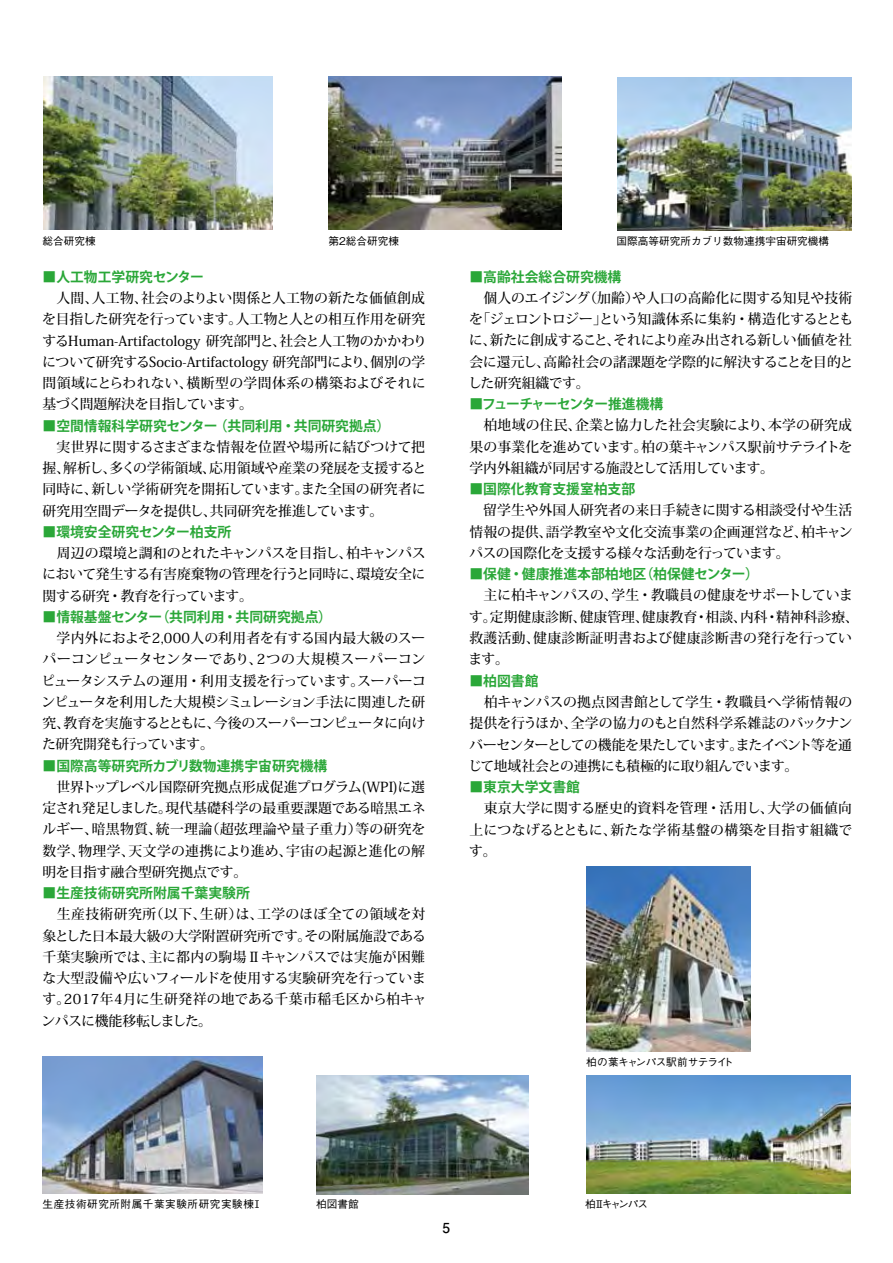
<style>
.page{position:relative;width:893px;height:1263px;background:#fff}
.page>*{position:absolute;margin:0;border:0;box-sizing:border-box;transform-origin:0 0}
.t1{font:500 13.8px/21.3px "Koz Min Pro";color:#000;text-align:justify}
.t2{font:700 13.8px "Koz Go Pro";color:#2aa738}
.t3{font:700 13.8px "Koz Go Pro";letter-spacing:-.08em;color:#2aa738}
.t4{font:700 13.8px "Futo Go B101 Pro";color:#000}
.t5{font:500 10.65px "Gothic BBB Pro";color:#000}
.t6{font:500 10.65px "Gothic BBB Pro";letter-spacing:.05em;color:#000}
.t7{font:500 10.65px "Gothic BBB Pro";letter-spacing:-.045em;color:#000}
.t8{font:500 10.65px "Gothic BBB Pro";letter-spacing:-.195em;color:#000}
</style>
<div class="page">
<img style="left:328px;top:77px;width:234px;height:153px">
<img style="left:618px;top:77px;width:233px;height:153px">
<img style="left:316px;top:1075px;width:213px;height:119px">
<img style="left:587px;top:1075px;width:263px;height:118px">
<img style="left:586px;top:867px;width:164px;height:184px">
<img style="left:43px;top:1057px;width:220px;height:136px">
<img style="left:44px;top:77px;width:228px;height:153px">
<p class="t5" style="left:43px;top:233px;width:55px">総合研究棟</p>
<p class="t5" style="left:328px;top:232px;width:72px">第2総合研究棟</p>
<p class="t5" style="left:617px;top:233px;width:214px">国際高等研究所カブリ数物連携宇宙研究機構</p>
<p class="t2" style="left:43px;top:268px;width:163px">■人工物工学研究センター</p>
<p class="t1" style="left:42px;top:287px;width:386px;text-align:left">　人間、人工物、社会のよりよい関係と人工物の新たな価値創成を目指した研究を行っています。人工物と人との相互作用を研究するHuman-Artifactology 研究部門と、社会と人工物のかかわりについて研究するSocio-Artifactology 研究部門により、個別の学問領域にとらわれない、横断型の学問体系の構築およびそれに基づく問題解決を目指しています。</p>
<p class="t2" style="left:43px;top:417px;width:349px">■空間情報科学研究センター （共同利用・共同研究拠点）</p>
<p class="t1" style="left:43px;top:436px;width:385px">　実世界に関するさまざまな情報を位置や場所に結びつけて把握、解析し、多くの学術領域、応用領域や産業の発展を支援すると同時に、新しい学術研究を開拓しています。また全国の研究者に研究用空間データを提供し、共同研究を推進しています。</p>
<p class="t2" style="left:43px;top:523px;width:190px">■環境安全研究センター柏支所</p>
<p class="t1" style="left:42px;top:542px;width:385px">　周辺の環境と調和のとれたキャンパスを目指し、柏キャンパスにおいて発生する有害廃棄物の管理を行うと同時に、環境安全に関する研究・教育を行っています。</p>
<p class="t2" style="left:43px;top:608px;width:291px">■情報基盤センター（共同利用・共同研究拠点）</p>
<p class="t1" style="left:41px;top:627px;width:386px">　学内外におよそ2,000人の利用者を有する国内最大級のスーパーコンピュータセンターであり、2つの大規模スーパーコンピュータシステムの運用・利用支援を行っています。スーパーコンピュータを利用した大規模シミュレーション手法に関連した研究、教育を実施するとともに、今後のスーパーコンピュータに向けた研究開発も行っています。</p>
<p class="t2" style="left:43px;top:757px;width:286px">■国際高等研究所カブリ数物連携宇宙研究機構</p>
<p class="t1" style="left:42px;top:776px;width:385px">　世界トップレベル国際研究拠点形成促進プログラム(WPI)に選定され発足しました。現代基礎科学の最重要課題である暗黒エネルギー、暗黒物質、統一理論（超弦理論や量子重力）等の研究を数学、物理学、天文学の連携により進め、宇宙の起源と進化の解明を目指す融合型研究拠点です。</p>
<p class="t2" style="left:43px;top:884px;width:209px">■生産技術研究所附属千葉実験所</p>
<p class="t1" style="left:42px;top:903px;width:387px">　生産技術研究所（以下、生研）は、工学のほぼ全ての領域を対象とした日本最大級の大学附置研究所です。その附属施設である千葉実験所では、主に都内の駒場Ⅱキャンパスでは実施が困難な大型設備や広いフィールドを使用する実験研究を行っています。2017年4月に生研発祥の地である千葉市稲毛区から柏キャンパスに機能移転しました。</p>
<p class="t2" style="left:469px;top:268px;width:154px">■高齢社会総合研究機構</p>
<p class="t1" style="left:468px;top:287px;width:387px">　個人のエイジング（加齢）や人口の高齢化に関する知見や技術を「ジェロントロジー」という知識体系に集約・構造化するとともに、新たに創成すること、それにより産み出される新しい価値を社会に還元し、高齢社会の諸課題を学際的に解決することを目的とした研究組織です。</p>
<p class="t3" style="left:469px;top:395px;width:195px">■フューチャーセンター推進機構</p>
<p class="t1" style="left:469px;top:414px;width:384px">　柏地域の住民、企業と協力した社会実験により、本学の研究成果の事業化を進めています。柏の葉キャンパス駅前サテライトを学内外組織が同居する施設として活用しています。</p>
<p class="t2" style="left:469px;top:480px;width:167px">■国際化教育支援室柏支部</p>
<p class="t1" style="left:469px;top:499px;width:385px">　留学生や外国人研究者の来日手続きに関する相談受付や生活情報の提供、語学教室や文化交流事業の企画運営など、柏キャンパスの国際化を支援する様々な活動を行っています。</p>
<p class="t2" style="left:469px;top:565px;width:291px">■保健・健康推進本部柏地区（柏保健センター）</p>
<p class="t1" style="left:469px;top:584px;width:392px;text-align:left">　主に柏キャンパスの、学生・教職員の健康をサポートしています。定期健康診断、健康管理、健康教育・相談、内科・精神科診療、救護活動、健康診断証明書および健康診断書の発行を行っています。</p>
<p class="t2" style="left:469px;top:672px;width:71px">■柏図書館</p>
<p class="t1" style="left:468px;top:691px;width:386px">　柏キャンパスの拠点図書館として学生・教職員へ学術情報の提供を行うほか、全学の協力のもと自然科学系雑誌のバックナンバーセンターとしての機能を果たしています。またイベント等を通じて地域社会との連携にも積極的に取り組んでいます。</p>
<p class="t2" style="left:469px;top:778px;width:112px">■東京大学文書館</p>
<p class="t1" style="left:469px;top:797px;width:384px">　東京大学に関する歴史的資料を管理・活用し、大学の価値向上につなげるとともに、新たな学術基盤の構築を目指す組織です。</p>
<p class="t7" style="left:586px;top:1053px;width:149px">柏の葉キャンパス駅前サテライト</p>
<p class="t6" style="left:43px;top:1195px;width:221px">生産技術研究所附属千葉実験所研究実験棟Ⅰ</p>
<p class="t5" style="left:316px;top:1195px;width:44px">柏図書館</p>
<p class="t4" style="left:443px;top:1216px;width:9px">5</p>
<p class="t8" style="left:585px;top:1195px;width:64px">柏Ⅱキャンパス</p>
</div>
